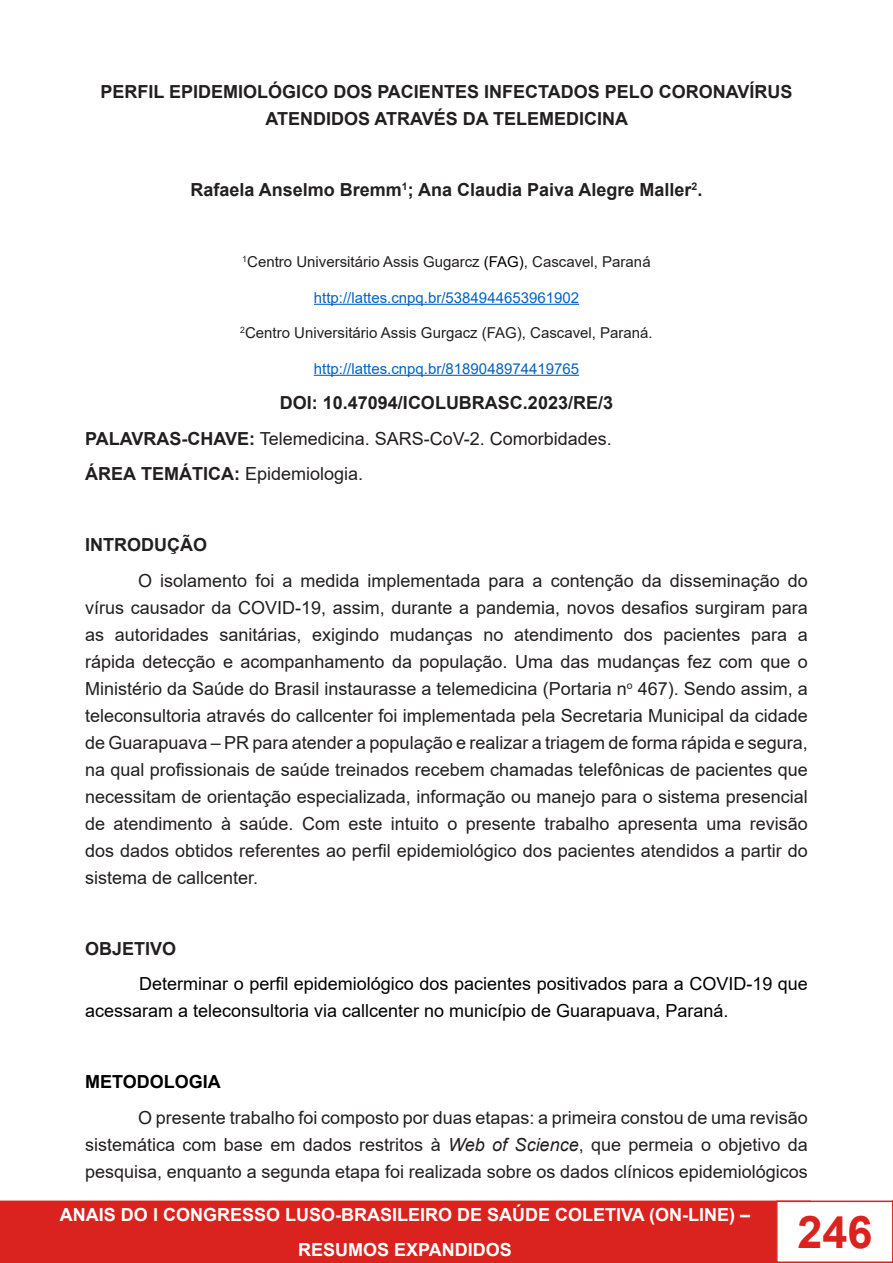
<style>
.page{position:relative;width:893px;height:1263px;background:#fff}
.page>*{position:absolute;margin:0;border:0;box-sizing:border-box;transform-origin:0 0}
.t1{font:700 45px "Arial";color:#da231e}
.t2{font:18px/27px "Arial";color:#231f20;text-align:justify}
.t3{font:700 18px/27px "Arial";color:#231f20;text-align:center}
.t4{font:18px/27px "Arial";color:#000}
.t5{font:700 18px/35.5px "Arial";color:#fff;text-align:center}
.t6{font:700 18px "Arial";color:#000}
.t7{font:15px "Arial";color:#231f20}
.t8{font:15px "Arial";color:#0563c1}
.s1{color:#000}
.s2{font-weight:700}
.s3{font-style:italic}
</style>
<div class="page">
<div style="left:0;top:1201px;width:810px;height:62px;background:#da231e"></div>
<div style="left:0;top:1200px;width:811px;height:63px;border:2px solid #da231e"></div>
<div style="left:777px;top:1201px;width:116px;height:61px;background:#fff"></div>
<div style="left:776px;top:1200px;width:117px;height:63px;border:2px solid #da231e"></div>
<svg style="left:892px;top:1200px;width:1px;height:63px"></svg>
<hr style="left:314px;top:304px;width:265px;height:1px;background:#0563c1">
<hr style="left:314px;top:375px;width:265px;height:1px;background:#0563c1">
<p class="t3" style="left:101px;top:79px;width:693px">PERFIL EPIDEMIOLÓGICO DOS PACIENTES INFECTADOS PELO CORONAVÍRUS<br>ATENDIDOS ATRAVÉS DA TELEMEDICINA</p>
<p class="t3" style="left:191px;top:177px;width:513px">Rafaela Anselmo Bremm<sup>1</sup>; Ana Claudia Paiva Alegre Maller<sup>2</sup>.</p>
<p class="t7" style="left:242px;top:252px;width:410px"><sup>1</sup>Centro Universitário Assis Gugarcz <span class="s1">(FAG)</span>, Cascavel, Paraná</p>
<p class="t8" style="left:314px;top:287px;width:267px">http://lattes.cnpq.br/5384944653961902</p>
<p class="t7" style="left:240px;top:323px;width:414px"><sup>2</sup>Centro Universitário Assis Gurgacz (FAG), Cascavel, Paraná.</p>
<p class="t8" style="left:314px;top:358px;width:267px">http://lattes.cnpq.br/8189048974419765</p>
<p class="t3" style="left:280px;top:390px;width:335px">DOI: 10.47094/ICOLUBRASC.2023/RE/3</p>
<p class="t2" style="left:85px;top:425px;width:528px"><span class="s2">PALAVRAS-CHAVE:</span> Telemedicina. SARS-CoV-2. Comorbidades.</p>
<p class="t2" style="left:85px;top:460px;width:280px"><span class="s2">ÁREA TEMÁTICA:</span> Epidemiologia.</p>
<p class="t3" style="left:85px;top:532px;width:123px">INTRODUÇÃO</p>
<p class="t2" style="left:85px;top:567px;width:724px;text-indent:53px">O isolamento foi a medida implementada para a contenção da disseminação do vírus causador da COVID-19, assim, durante a pandemia, novos desafios surgiram para as autoridades sanitárias, exigindo mudanças no atendimento dos pacientes para a rápida detecção e acompanhamento da população. Uma das mudanças fez com que o Ministério da Saúde do Brasil instaurasse a telemedicina (Portaria n<sup>o</sup> 467). Sendo assim, a teleconsultoria através do callcenter foi implementada pela Secretaria Municipal da cidade de Guarapuava – PR para atender a população e realizar a triagem de forma rápida e segura, na qual profissionais de saúde treinados recebem chamadas telefônicas de pacientes que necessitam de orientação especializada, informação ou manejo para o sistema presencial de atendimento à saúde. Com este intuito o presente trabalho apresenta uma revisão dos dados obtidos referentes ao perfil epidemiológico dos pacientes atendidos a partir do sistema de callcenter.</p>
<p class="t3" style="left:85px;top:935px;width:93px">OBJETIVO</p>
<p class="t4" style="left:85px;top:970px;width:724px;text-indent:54px">Determinar o perfil epidemiológico dos pacientes positivados para a COVID-19 que acessaram a teleconsultoria via callcenter no município de Guarapuava, Paraná.</p>
<p class="t6" style="left:85px;top:1069px;width:137px">METODOLOGIA</p>
<p class="t2" style="left:85px;top:1104px;width:724px;text-indent:53px">O presente trabalho foi composto por duas etapas: a primeira constou de uma revisão sistemática com base em dados restritos à <span class="s3">Web of Science</span>, que permeia o objetivo da pesquisa, enquanto a segunda etapa foi realizada sobre os dados clínicos epidemiológicos</p>
<p class="t5" style="left:60px;top:1197px;width:692px">ANAIS DO I CONGRESSO LUSO-BRASILEIRO DE SAÚDE COLETIVA (ON-LINE) –<br>RESUMOS EXPANDIDOS</p>
<h1 class="t1" style="left:797px;top:1200px;width:77px">246</h1>
</div>
